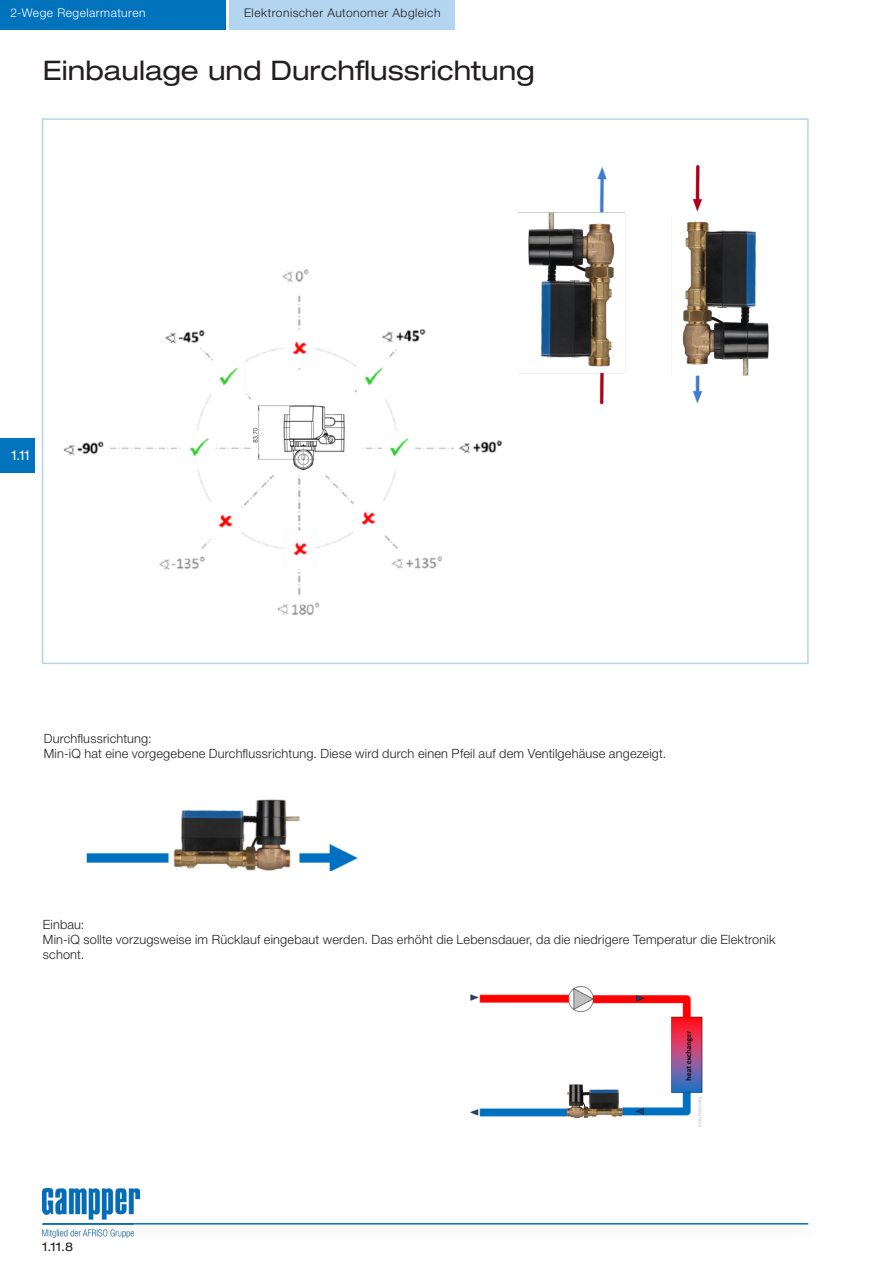
<style>
.page{position:relative;width:893px;height:1263px;background:#fff}
.page>*{position:absolute;margin:0;border:0;box-sizing:border-box;transform-origin:0 0}
.t1{font:expanded 27px "Helvetica Neue LT Std";color:#231f20}
.Kapitel{font:expanded 13.5px "Helvetica Neue LT Std";color:#fff;scale:.85 1}
.t2{font:300 12.75px/15px "Helvetica Neue LT Std";letter-spacing:.015em;color:#231f20}
.t3{font:300 12px "Helvetica Neue LT Std";letter-spacing:.04em;color:#231f20}
.t4{font:300 12px "Helvetica Neue LT Std";letter-spacing:.04em;color:#fff}
.t5{font:expanded 12px "Helvetica Neue LT Std";color:#231f20}
</style>
<div class="page">
<hr style="left:43px;top:1223px;width:765px;height:1px;background:#0073bc">
<div style="left:230px;top:0;width:225px;height:30px;background:#b4d5f0"></div>
<div style="left:0;top:0;width:225px;height:30px;background:#0073bc"></div>
<img style="left:42px;top:1188px;width:97px;height:49px">
<img style="left:86px;top:799px;width:272px;height:72px">
<img style="left:470px;top:987px;width:233px;height:140px">
<img style="left:64px;top:269px;width:439px;height:347px">
<img style="left:518px;top:166px;width:251px;height:239px">
<div style="left:0;top:438px;width:34px;height:34px;background:#0073bc"></div>
<p class="t4" style="left:11px;top:5px;width:136px">2-Wege Regelarmaturen</p>
<p class="t3" style="left:244px;top:5px;width:198px">Elektronischer Autonomer Abgleich</p>
<p class="t1" style="left:43px;top:54px;width:493px">Einbaulage und Durchflussrichtung</p>
<p class="Kapitel" style="left:12px;top:446px;width:23px">1.11</p>
<p class="t2" style="left:44px;top:730px;width:109px">Durchflussrichtung:</p>
<p class="t2" style="left:44px;top:745px;width:624px">Min-iQ hat eine vorgegebene Durchflussrichtung. Diese wird durch einen Pfeil auf dem Ventilgehäuse angezeigt.</p>
<p class="t2" style="left:43px;top:916px;width:43px">Einbau:</p>
<p class="t2" style="left:43px;top:931px;width:734px">Min-iQ sollte vorzugsweise im Rücklauf eingebaut werden. Das erhöht die Lebensdauer, da die niedrigere Temperatur die Elektronik schont.</p>
<p class="t5" style="left:43px;top:1239px;width:32px">1.11.8</p>
</div>
